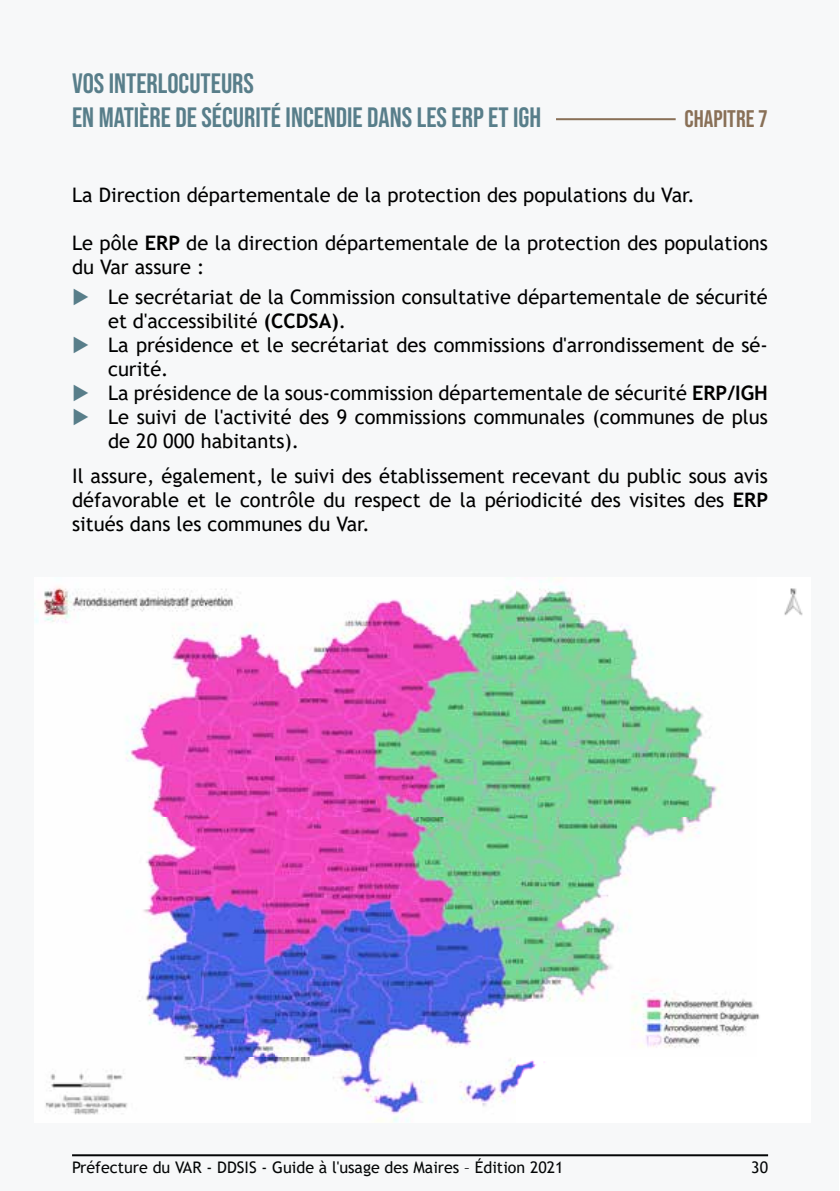
<style>
.page{position:relative;width:840px;height:1191px;background:#fff}
.page>*{position:absolute;margin:0;border:0;box-sizing:border-box;transform-origin:0 0}
.t1{font:28px/33.6px "Bebas Neue";color:#587e8a}
.t2{font:24px "Bebas Neue";color:#897057}
.t3{font:20px/24px "Trebuchet MS";color:#000}
.t4{font:16px "Trebuchet MS";color:#000}
.s1{font-weight:700}
</style>
<div class="page">
<div style="left:0;top:0;width:838px;height:1191px;background:#f7f8f9"></div>
<hr style="left:839px;top:0;width:1px;height:1191px;background:#897057">
<hr style="left:555px;top:118px;width:120px;height:2px;background:#897057">
<img style="left:44px;top:588px;width:759px;height:533px">
<h1 class="t1" style="left:72px;top:66px;width:470px">VOS INTERLOCUTEURS<br>EN MATIÈRE DE SÉCURITÉ INCENDIE DANS LES ERP ET IGH</h1>
<p class="t2" style="left:684px;top:105px;width:85px">CHAPITRE 7</p>
<p class="t3" style="left:72px;top:183px;width:623px">La Direction départementale de la protection des populations du Var.</p>
<p class="t3" style="left:72px;top:231px;width:697px">Le pôle <span class="s1">ERP</span> de la direction départementale de la protection des populations du Var assure :</p>
<p class="t3" style="left:108px;top:284px;width:661px">Le secrétariat de la Commission consultative départementale de sécurité et d'accessibilité <span class="s1">(CCDSA)</span>.<br>La présidence et le secrétariat des commissions d'arrondissement de sé&shy;curité.<br>La présidence de la sous-commission départementale de sécurité <span class="s1">ERP/IGH </span>Le suivi de l'activité des 9 commissions communales (communes de plus de 20 000 habitants).</p>
<p class="t3" style="left:72px;top:464px;width:697px;text-align:justify">Il assure, également, le suivi des établissement recevant du public sous avis défavorable et le contrôle du respect de la périodicité des visites des <span class="s1">ERP </span>situés dans les communes du Var.</p>
<p class="t4" style="left:72px;top:1157px;width:493px">Préfecture du VAR - DDSIS - Guide à l'usage des Maires – Édition 2021</p>
<p class="t4" style="left:750px;top:1157px;width:18px">30</p>
</div>
